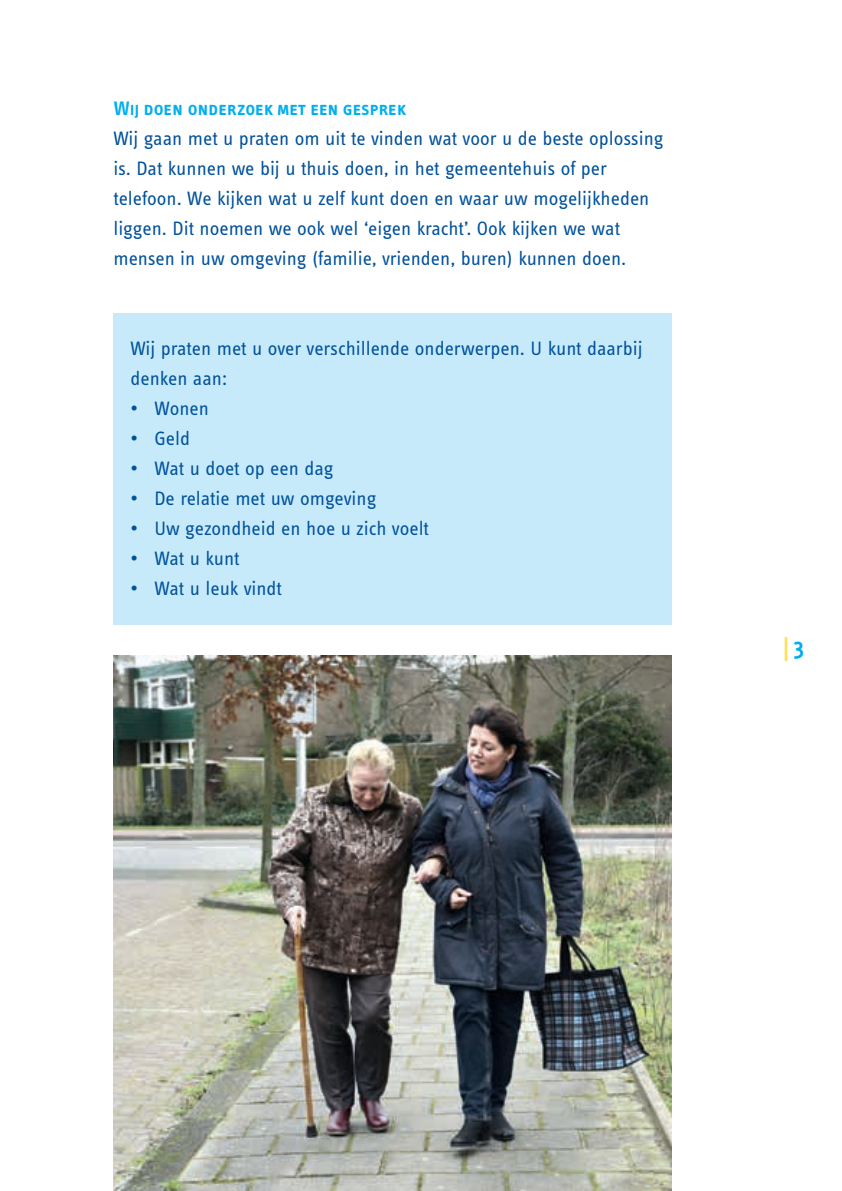
<style>
.page{position:relative;width:842px;height:1191px;background:#fff}
.page>*{position:absolute;margin:0;border:0;box-sizing:border-box;transform-origin:0 0}
.t1{font:600 24px "Info Text";color:#ffde4e}
.t2{font:20px/30px "Info Text Pro";color:#01519b}
.t3{font:20px "Info Text Semi Bold Caps";color:#00aeef}
.s1{color:#00aeef}
</style>
<div class="page">
<img style="left:113px;top:655px;width:559px;height:536px">
<div style="left:113px;top:313px;width:559px;height:312px;background:#c6eafa"></div>
<p class="t3" style="left:113px;top:97px;width:294px">Wij doen onderzoek met een gesprek</p>
<p class="t2" style="left:113px;top:123px;width:552px">Wij gaan met u praten om uit te vinden wat voor u de beste oplossing is. Dat kunnen we bij u thuis doen, in het gemeentehuis of per telefoon. We kijken wat u zelf kunt doen en waar uw mogelijkheden liggen. Dit noemen we ook wel ‘eigen kracht’. Ook kijken we wat mensen in uw omgeving (familie, vrienden, buren) kunnen doen.</p>
<p class="t2" style="left:130px;top:333px;width:514px">Wij praten met u over verschillende onderwerpen. U kunt daarbij denken aan:</p>
<p class="t2" style="left:130px;top:393px;width:80px">• Wonen</p>
<p class="t2" style="left:130px;top:423px;width:61px">• Geld</p>
<p class="t2" style="left:130px;top:453px;width:205px">• Wat u doet op een dag</p>
<p class="t2" style="left:130px;top:483px;width:248px">• De relatie met uw omgeving</p>
<p class="t2" style="left:130px;top:513px;width:300px">• Uw gezondheid en hoe u zich voelt</p>
<p class="t2" style="left:130px;top:543px;width:110px">• Wat u kunt</p>
<p class="t2" style="left:130px;top:573px;width:153px">• Wat u leuk vindt</p>
<p class="t1" style="left:783px;top:634px;width:23px">|<span class="s1">3</span></p>
</div>
